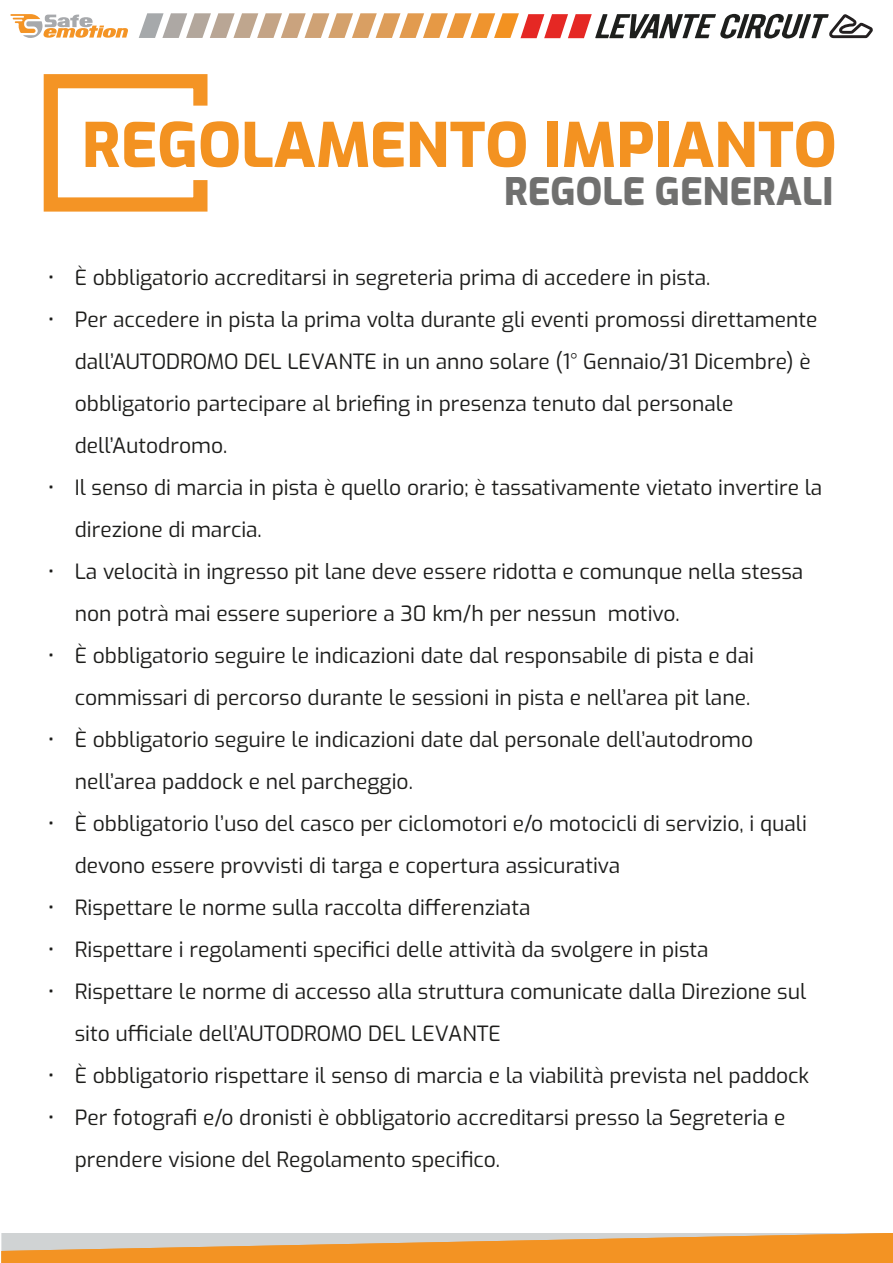
<style>
.page{position:relative;width:893px;height:1263px;background:#fff}
.page>*{position:absolute;margin:0;border:0;box-sizing:border-box;transform-origin:0 0}
.t1{font:800 60.9px "Exo";color:#f39221}
.t2{font:800 37.65px "Exo";color:#70706f}
.t3{font:21px/42px "Exo";color:#1d1d1b}
</style>
<div class="page">
<svg style="left:1px;top:1233px;width:892px;height:30px;background:#e8a557"></svg>
<svg style="left:43px;top:74px;width:165px;height:138px"></svg>
<svg style="left:10px;top:14px;width:118px;height:24px"></svg>
<svg style="left:139px;top:13px;width:734px;height:26px"></svg>
<h1 class="t1" style="left:82px;top:101px;width:756px">REGOLAMENTO IMPIANTO</h1>
<h2 class="t2" style="left:504px;top:164px;width:331px">REGOLE GENERALI</h2>
<p class="t3" style="left:48px;top:255px;width:664px">• È obbligatorio accreditarsi in segreteria prima di accedere in pista.</p>
<p class="t3" style="left:75px;top:297px;width:744px;text-indent:-27px">• Per accedere in pista la prima volta durante gli eventi promossi direttamente dall’AUTODROMO DEL LEVANTE in un anno solare (1° Gennaio/31 Dicembre) è obbligatorio partecipare al briefing in presenza tenuto dal personale dell’Autodromo.</p>
<p class="t3" style="left:75px;top:465px;width:749px;text-indent:-27px">• Il senso di marcia in pista è quello orario; è tassativamente vietato invertire la direzione di marcia.</p>
<p class="t3" style="left:75px;top:549px;width:730px;text-indent:-27px">• La velocità in ingresso pit lane deve essere ridotta e comunque nella stessa non potrà mai essere superiore a 30 km/h per nessun motivo.</p>
<p class="t3" style="left:48px;top:633px;width:708px;text-align:right">• È obbligatorio seguire le indicazioni date dal responsabile di pista e dai commissari di percorso durante le sessioni in pista e nell’area pit lane.</p>
<p class="t3" style="left:75px;top:717px;width:680px;text-indent:-27px">• È obbligatorio seguire le indicazioni date dal personale dell’autodromo nell’area paddock e nel parcheggio.</p>
<p class="t3" style="left:75px;top:801px;width:734px;text-indent:-27px">• È obbligatorio l’uso del casco per ciclomotori e/o motocicli di servizio, i quali devono essere provvisti di targa e copertura assicurativa</p>
<p class="t3" style="left:48px;top:885px;width:484px">• Rispettare le norme sulla raccolta differenziata</p>
<p class="t3" style="left:48px;top:927px;width:662px">• Rispettare i regolamenti specifici delle attività da svolgere in pista</p>
<p class="t3" style="left:75px;top:969px;width:733px;text-indent:-27px">• Rispettare le norme di accesso alla struttura comunicate dalla Direzione sul sito ufficiale dell’AUTODROMO DEL LEVANTE</p>
<p class="t3" style="left:48px;top:1053px;width:763px">• È obbligatorio rispettare il senso di marcia e la viabilità prevista nel paddock</p>
<p class="t3" style="left:75px;top:1095px;width:712px;text-indent:-27px">• Per fotografi e/o dronisti è obbligatorio accreditarsi presso la Segreteria e prendere visione del Regolamento specifico.</p>
</div>
